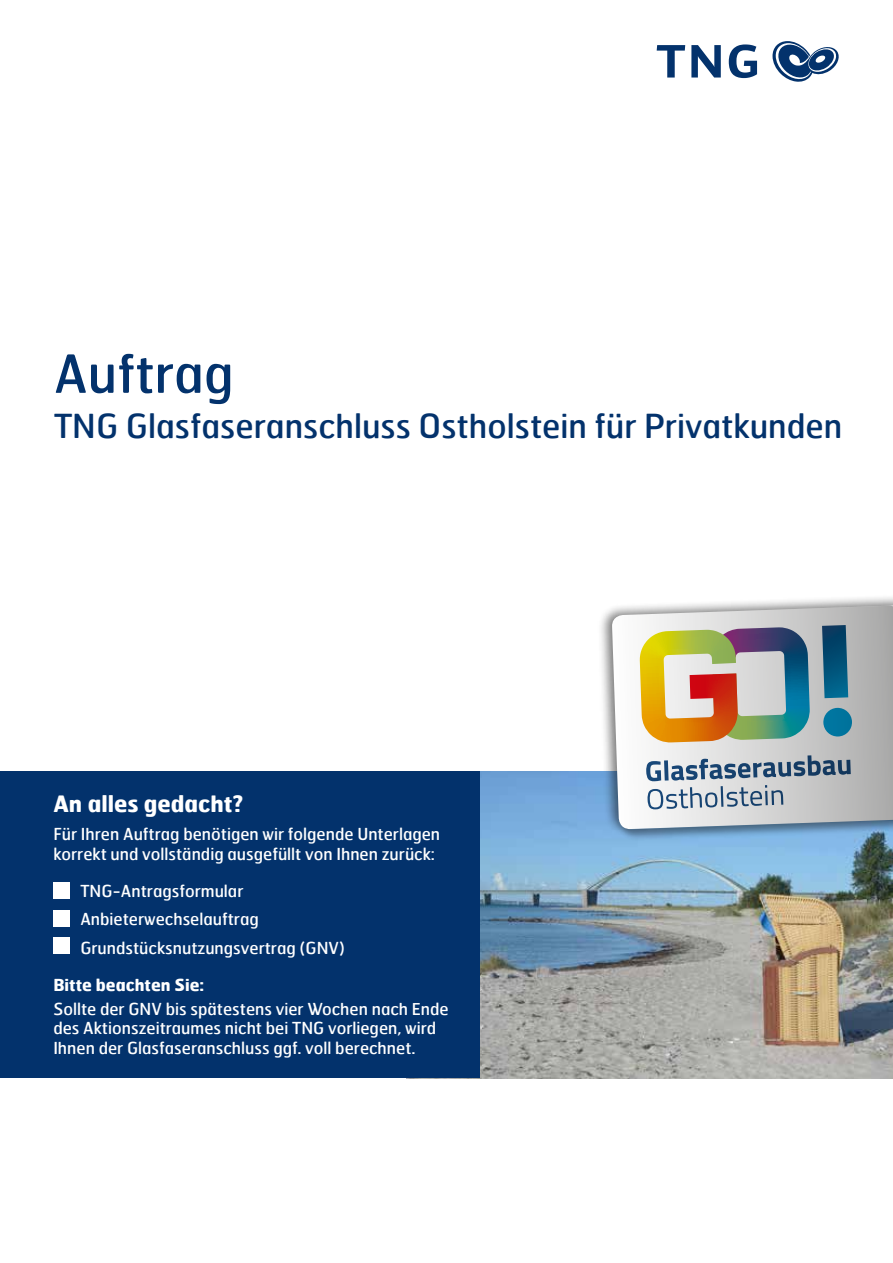
<style>
.page{position:relative;width:893px;height:1263px;background:#fff}
.page>*{position:absolute;margin:0;border:0;box-sizing:border-box;transform-origin:0 0}
.t1{font:52.5px "Hermes";color:#03326c}
.t2{font:33px "Hermes";color:#03326c}
.t3{font:700 22.5px "Hermes";color:#fff}
.t4{font:16.5px/19.8px "Hermes";color:#fff}
.t5{font:700 16.5px "Hermes";color:#fff}
</style>
<div class="page">
<img style="left:479px;top:771px;width:414px;height:307px">
<div style="left:597px;top:595px;width:296px;height:241px;background:#000;opacity:.49"></div>
<div style="left:609px;top:605px;width:284px;height:236px;background:#000;opacity:.75"></div>
<svg style="left:609px;top:605px;width:284px;height:225px"></svg>
<div style="left:0;top:771px;width:479px;height:307px;background:#03326c"></div>
<div style="left:53px;top:882px;width:17px;height:17px;background:#fff"></div>
<div style="left:53px;top:911px;width:17px;height:16px;background:#fff"></div>
<div style="left:53px;top:937px;width:17px;height:17px;background:#fff"></div>
<svg style="left:772px;top:41px;width:67px;height:41px"></svg>
<svg style="left:657px;top:45px;width:28px;height:33px"></svg>
<svg style="left:691px;top:45px;width:30px;height:33px"></svg>
<svg style="left:729px;top:44px;width:28px;height:34px"></svg>
<h1 class="t1" style="left:54px;top:340px;width:181px">Auftrag</h1>
<h2 class="t2" style="left:54px;top:405px;width:790px">TNG Glasfaseranschluss Ostholstein für Privatkunden</h2>
<h3 class="t3" style="left:53px;top:789px;width:191px">An alles gedacht?</h3>
<p class="t4" style="left:53px;top:824px;width:388px">Für Ihren Auftrag benötigen wir folgende Unterlagen korrekt und vollständig ausgefüllt von Ihnen zurück:</p>
<p class="t4" style="left:80px;top:876px;width:266px;line-height:28.3px">TNG-Antragsformular<br>Anbieterwechselauftrag<br>Grundstücksnutzungsvertrag (GNV)</p>
<p class="t5" style="left:53px;top:974px;width:152px">Bitte beachten Sie:</p>
<p class="t4" style="left:53px;top:998px;width:397px">Sollte der GNV bis spätestens vier Wochen nach Ende des Aktionszeitraumes nicht bei TNG vorliegen, wird<br>Ihnen der Glasfaseranschluss ggf. voll berechnet.</p>
</div>
